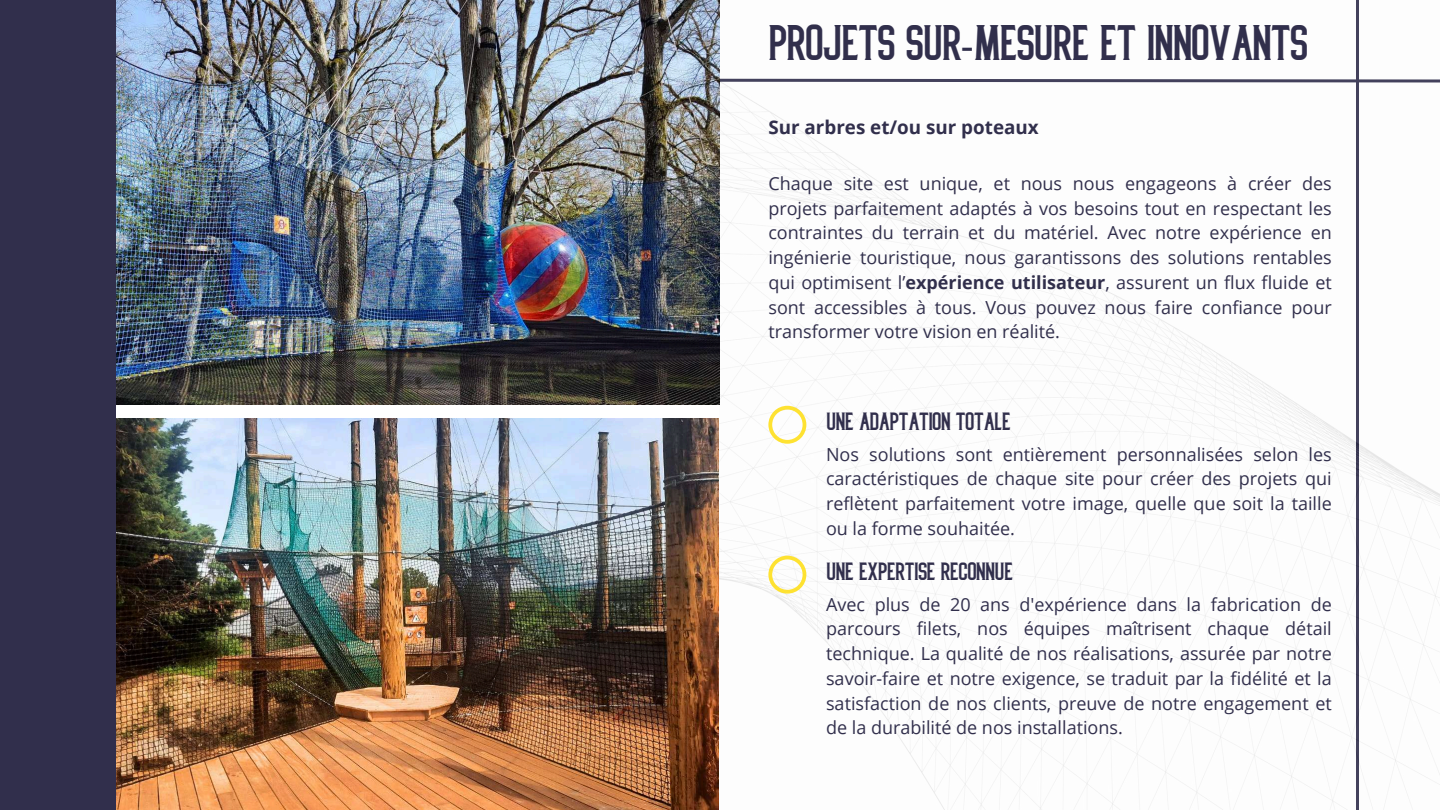
<style>
.page{position:relative;width:1440px;height:810px;background:#fff}
.page>*{position:absolute;margin:0;border:0;box-sizing:border-box;transform-origin:0 0}
.t1{font:40px "High Life Lite";color:#312f4c}
.t2{font:20px "High Life Lite";color:#312f4c}
.t3{font:700 18.8px "Open Sans";color:#312f4c}
.t4{font:18px/24.8px "Open Sans";color:#312f4c;text-align:justify}
.s1{font-family:"Noto Sans"}
.s2{font-weight:700}
</style>
<div class="page">
<img style="left:719px;top:0;width:720px;height:810px">
<svg style="left:768px;top:406px;width:38px;height:38px"></svg>
<svg style="left:768px;top:556px;width:38px;height:38px"></svg>
<img style="left:116px;top:0;width:603px;height:405px">
<img style="left:116px;top:418px;width:603px;height:392px">
<div style="left:0;top:0;width:116px;height:810px;background:#312f4c"></div>
<h1 class="t1" style="left:768px;top:27px;width:541px">PROJETS SUR<span class="s1">-</span>MESURE ET INNOVANTS</h1>
<p class="t3" style="left:768px;top:114px;width:272px">Sur arbres et/ou sur poteaux</p>
<p class="t4" style="left:768px;top:171px;width:565px">Chaque site est unique, et nous nous engageons à créer des projets parfaitement adaptés à vos besoins tout en respectant les contraintes du terrain et du matériel. Avec notre expérience en ingénierie touristique, nous garantissons des solutions rentables qui optimisent l’<span class="s2">expérience utilisateur</span>, assurent un flux fluide et sont accessibles à tous. Vous pouvez nous faire confiance pour transformer votre vision en réalité.</p>
<p class="t2" style="left:826px;top:414px;width:185px">UNE ADAPTATION TOTALE</p>
<p class="t4" style="left:826px;top:441px;width:507px">Nos solutions sont entièrement personnalisées selon les caractéristiques de chaque site pour créer des projets qui reflètent parfaitement votre image, quelle que soit la taille ou la forme souhaitée.</p>
<p class="t2" style="left:826px;top:564px;width:188px">UNE EXPERTISE RECONNUE</p>
<p class="t4" style="left:826px;top:591px;width:507px">Avec plus de 20 ans d'expérience dans la fabrication de parcours filets, nos équipes maîtrisent chaque détail technique. La qualité de nos réalisations, assurée par notre savoir-faire et notre exigence, se traduit par la fidélité et la satisfaction de nos clients, preuve de notre engagement et de la durabilité de nos installations.</p>
</div>
